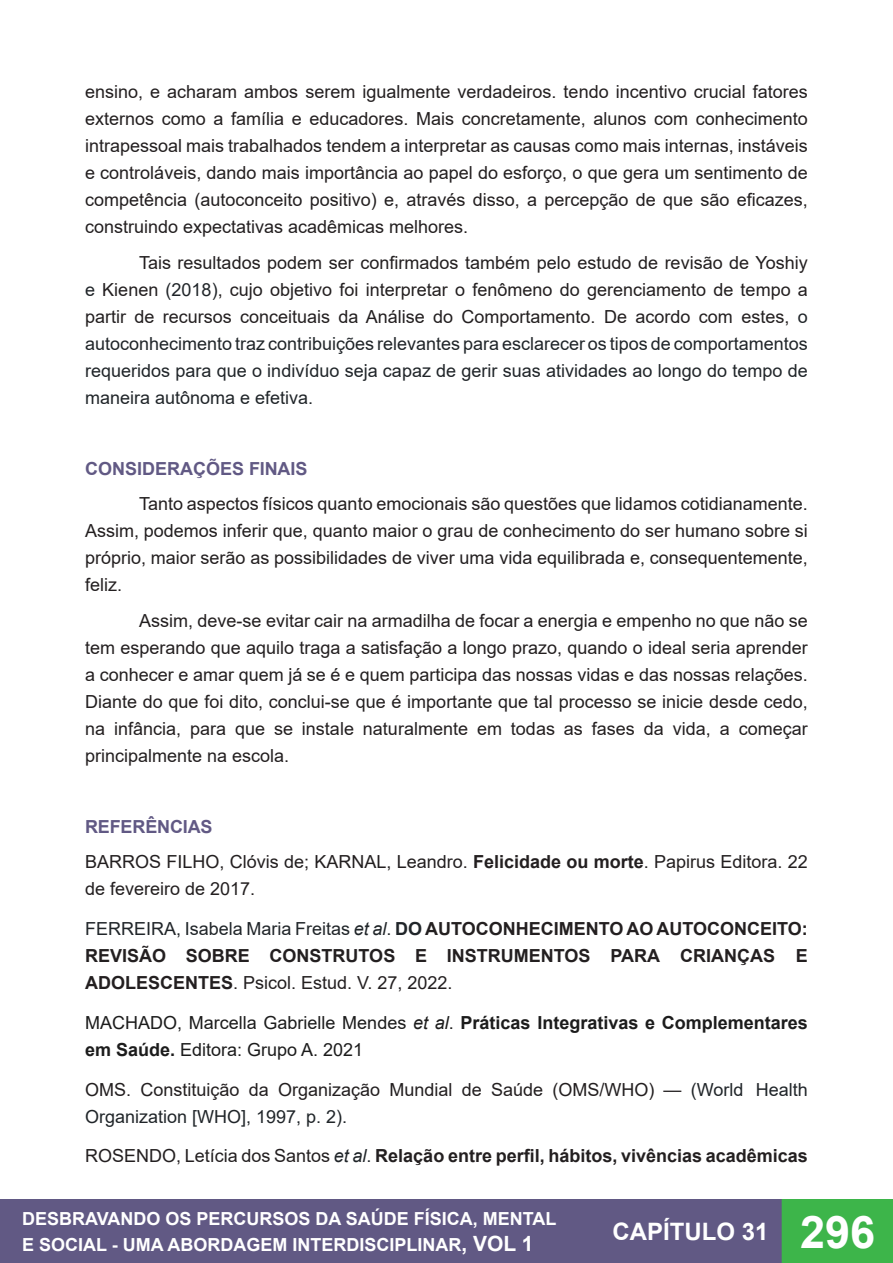
<style>
.page{position:relative;width:893px;height:1263px;background:#fff}
.page>*{position:absolute;margin:0;border:0;box-sizing:border-box;transform-origin:0 0}
.t1{font:700 45px "Arial";color:#fff}
.t2{font:700 24px "Arial";color:#fff}
.Corpo_de_texto{font:18px/27px "Arial";color:#231f20;text-align:justify}
.Título_2{font:700 18px/27px "Arial";color:#231f20;text-align:justify}
.t3{font:18px/27px "Arial";color:#1c1c1c}
.t4{font:700 18px/26.5px "Arial";color:#fff}
.Título_1{font:700 18px "Arial";letter-spacing:-.01em;color:#615984}
.s1{color:#202529}
.s2{font-weight:700}
.s3{font-weight:400;color:#202529}
.s4{font-weight:400;font-style:italic;color:#202529}
.s5{font-weight:400}
.s6{font-style:italic}
.s7{font-size:21px}
</style>
<div class="page">
<div style="left:0;top:1200px;width:782px;height:63px;background:#615984"></div>
<div style="left:0;top:1199px;width:783px;height:64px;border:2px solid #615984"></div>
<div style="left:782px;top:1200px;width:111px;height:63px;background:#3db54a"></div>
<div style="left:782px;top:1199px;width:111px;height:64px;border:2px solid #3db54a"></div>
<p class="Corpo_de_texto" style="left:85px;top:78px;width:724px">ensino, e acharam ambos serem igualmente verdadeiros. tendo incentivo crucial fatores externos como a família e educadores. Mais concretamente, alunos com conhecimento intrapessoal mais trabalhados tendem a interpretar as causas como mais internas, instáveis e controláveis, dando mais importância ao papel do esforço, o que gera um sentimento de competência (autoconceito positivo) e, através disso, a percepção de que são eficazes, construindo expectativas acadêmicas melhores.</p>
<p class="Corpo_de_texto" style="left:85px;top:249px;width:724px;text-indent:54px">Tais resultados podem ser confirmados também pelo estudo de revisão de Yoshiy <span class="s1">e</span> Kienen <span class="s1">(2018)</span>, cujo objetivo foi interpretar o fenômeno do gerenciamento de tempo a partir de recursos conceituais da Análise do Comportamento. De acordo com estes, <span class="s1">o autoconhecimento traz contribuições relevantes para esclarecer os tipos de comportamentos requeridos para que o indivíduo seja capaz de gerir suas atividades ao longo do tempo de maneira autônoma e efetiva.</span></p>
<p class="Título_1" style="left:85px;top:456px;width:224px">CONSIDERAÇÕES FINAIS</p>
<p class="Corpo_de_texto" style="left:85px;top:490px;width:724px;text-indent:54px">Tanto aspectos físicos quanto emocionais são questões que lidamos cotidianamente.<br>Assim, podemos inferir que, quanto maior o grau de conhecimento do ser humano sobre si próprio, maior serão as possibilidades de viver uma vida equilibrada e, consequentemente, feliz.</p>
<p class="Corpo_de_texto" style="left:85px;top:607px;width:724px;text-indent:54px">Assim, deve-se evitar cair na armadilha de focar a energia e empenho no que não se tem esperando que aquilo traga a satisfação a longo prazo, quando o ideal seria aprender a conhecer e amar quem já se é e quem participa das nossas vidas e das nossas relações.<br>Diante do que foi dito, conclui-se que é importante que tal processo se inicie desde cedo, na infância, para que se instale naturalmente em todas as fases da vida, a começar principalmente na escola.</p>
<p class="Título_1" style="left:85px;top:814px;width:129px">REFERÊNCIAS</p>
<p class="Corpo_de_texto" style="left:85px;top:848px;width:724px">BARROS FILHO, Clóvis de; KARNAL, Leandro. <span class="s2">Felicidade ou morte</span>. Papirus Editora. 22 de fevereiro de 2017.</p>
<p class="Título_2" style="left:85px;top:915px;width:724px"><span class="s3">FERREIRA, Isabela Maria Freitas</span> <span class="s4">et al</span><span class="s3">.</span> <span class="s1">DO</span> AUTOCONHECIMENTO AO AUTOCONCEITO:<br>REVISÃO SOBRE CONSTRUTOS E INSTRUMENTOS PARA CRIANÇAS E ADOLESCENTES<span class="s5">. Psicol. Estud. V. 27, 2022.</span></p>
<p class="t3" style="left:85px;top:1009px;width:724px">MACHADO, Marcella Gabrielle Mendes <span class="s6">et al</span>. <span class="s2">Práticas Integrativas e Complementares em Saúde.</span> Editora: Grupo A. 2021</p>
<p class="Corpo_de_texto" style="left:85px;top:1076px;width:724px">OMS. Constituição da Organização Mundial de Saúde (OMS/WHO) — <span class="s1">(World Health<br>Organization [WHO], 1997, p. 2).</span></p>
<p class="Título_2" style="left:85px;top:1143px;width:724px"><span class="s5">ROSENDO, Letícia dos Santos</span> <span class="s4">et al</span><span class="s3">.</span> Relação entre perfil, hábitos, vivências acadêmicas</p>
<p class="t4" style="left:22px;top:1205px;width:536px">DESBRAVANDO OS PERCURSOS DA SAÚDE FÍSICA, MENTAL<br>E SOCIAL - UMA ABORDAGEM INTERDISCIPLINAR<span class="s7">, VOL 1</span></p>
<h1 class="t1" style="left:800px;top:1200px;width:77px">296</h1>
<h2 class="t2" style="left:612px;top:1215px;width:158px">CAPÍTULO 31</h2>
</div>
